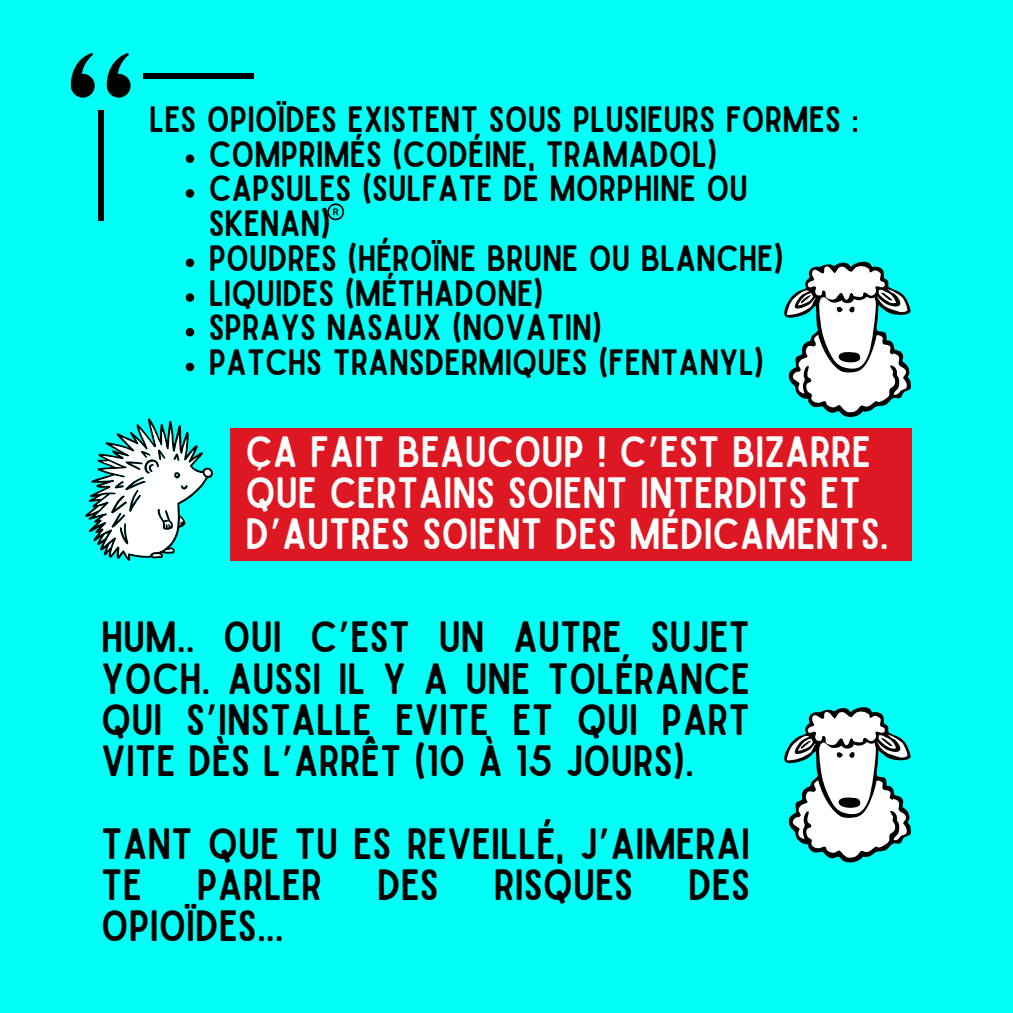
<style>
.page{position:relative;width:1013px;height:1013px;background:#fff}
.page>*{position:absolute;margin:0;border:0;box-sizing:border-box;transform-origin:0 0}
.t1{font:41.88px/41.2px "Sailors";color:#000;text-align:justify}
.t2{font:41.88px/41.2px "Sailors";color:#fff}
.t3{font:35px/34.8px "Sailors";color:#000}
.s1{font-family:"Noto Sans Gurmukhi"}
</style>
<div class="page">
<div style="left:0;top:0;width:1012px;height:1012px;background:#00fff7"></div>
<svg style="left:784px;top:261px;width:127px;height:156px"></svg>
<svg style="left:85px;top:418px;width:128px;height:143px"></svg>
<svg style="left:186px;top:154px;width:8px;height:9px"></svg>
<svg style="left:186px;top:189px;width:8px;height:9px"></svg>
<svg style="left:186px;top:258px;width:8px;height:9px"></svg>
<svg style="left:186px;top:293px;width:8px;height:9px"></svg>
<svg style="left:186px;top:328px;width:8px;height:8px"></svg>
<svg style="left:186px;top:363px;width:8px;height:8px"></svg>
<svg style="left:107px;top:74px;width:24px;height:24px"></svg>
<svg style="left:106px;top:53px;width:23px;height:41px"></svg>
<svg style="left:71px;top:74px;width:24px;height:24px"></svg>
<svg style="left:70px;top:53px;width:24px;height:41px"></svg>
<div style="left:98px;top:110px;width:6px;height:110px;background:#000"></div>
<div style="left:143px;top:73px;width:110px;height:6px;background:#000"></div>
<div style="left:230px;top:428px;width:681px;height:133px;background:#de1822"></div>
<svg style="left:784px;top:707px;width:127px;height:156px"></svg>
<svg style="left:327px;top:203px;width:17px;height:17px"></svg>
<p class="t3" style="left:149px;top:103px;width:711px">LES OPIOÏDES EXISTENT SOUS PLUSIEURS FORMES :</p>
<h2 class="t3" style="left:209px;top:138px;width:510px">COMPRIMÉS (CODÉINE, TRAMADOL)</h2>
<p class="t3" style="left:209px;top:173px;width:540px">CAPSULES (SULFATE DE MORPHINE OU<br>SKENAN)</p>
<p class="t3" style="left:209px;top:242px;width:576px">POUDRES (HÉROÏNE BRUNE OU BLANCHE)</p>
<p class="t3" style="left:209px;top:277px;width:336px">LIQUIDES (MÉTHADONE)</p>
<p class="t3" style="left:209px;top:311px;width:395px">SPRAYS NASAUX (NOVATIN)</p>
<p class="t3" style="left:209px;top:346px;width:557px">PATCHS TRANSDERMIQUES (FENTANYL)</p>
<p class="t2" style="left:245px;top:432px;width:644px">ÇA FAIT BEAUCOUP ! C<span class="s1">’</span>EST BIZARRE<br>QUE CERTAINS SOIENT INTERDITS ET<br>D<span class="s1">’</span>AUTRES SOIENT DES MÉDICAMENTS.</p>
<p class="t1" style="left:101px;top:618px;width:650px">HUM.. OUI C<span class="s1">’</span>EST UN AUTRE SUJET YOCH. AUSSI IL Y A UNE TOLÉRANCE QUI S<span class="s1">’</span>INSTALLE EVITE ET QUI PART VITE DÈS L<span class="s1">’</span>ARRÊT (10 À 15 JOURS).</p>
<p class="t1" style="left:101px;top:824px;width:650px">TANT QUE TU ES REVEILLÉ, J<span class="s1">’</span>AIMERAI<br>TE</p>
<p class="t1" style="left:197px;top:865px;width:127px">PARLER</p>
<p class="t1" style="left:377px;top:865px;width:63px">DES</p>
<p class="t1" style="left:494px;top:865px;width:141px">RISQUES</p>
<p class="t1" style="left:688px;top:865px;width:63px">DES</p>
<p class="t1" style="left:101px;top:907px;width:184px">OPIOÏDES...</p>
</div>
